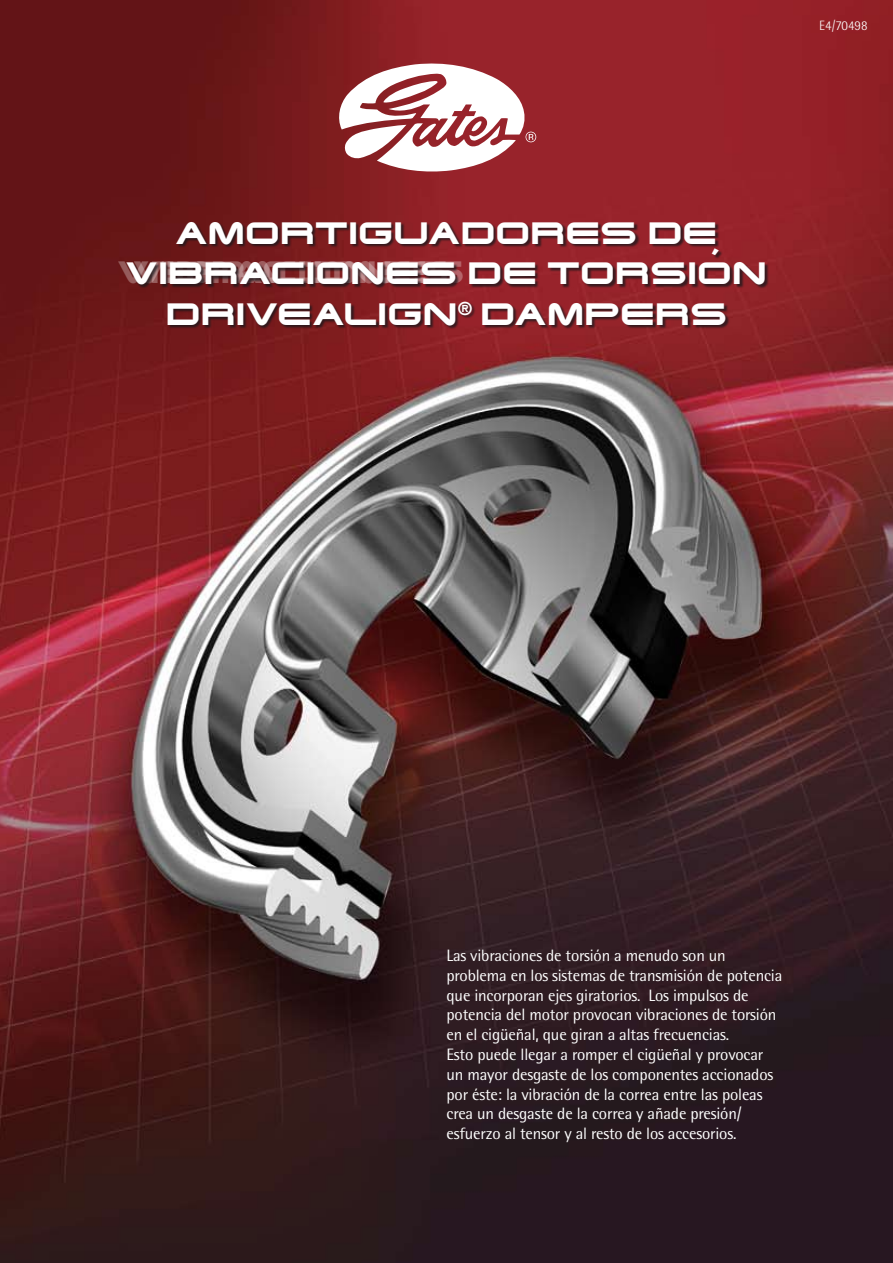
<style>
.page{position:relative;width:893px;height:1263px;background:#fff}
.page>*{position:absolute;margin:0;border:0;box-sizing:border-box;transform-origin:0 0}
.t1{font:30px/40.5px "Fairbanks";letter-spacing:.05em;color:#fff;text-align:center}
.t2{font:16.5px/19.8px "Rotis Semi Sans";letter-spacing:-.01em;color:#fff}
.t3{font:300 13.5px "Rotis Semi Sans";color:#fff}
</style>
<div class="page">
<img style="left:0;top:0;width:893px;height:1263px">
<svg style="left:336px;top:61px;width:200px;height:112px"></svg>
<div style="left:127px;top:222px;width:641px;height:108px;background:#1a171b;opacity:.75"></div>
<p class="t3" style="left:819px;top:18px;width:50px">E4/70498</p>
<h1 class="t1" style="left:127px;top:210px;width:640px">AMORTIGUADORES DE<br>VIBRACIONES DE TORSIÓN<br>DRIVEALIGN<sup>®</sup> DAMPERS</h1>
<h1 class="t1" style="left:119px;top:250px;width:331px">VIBRACIONES</h1>
<h1 class="t1" style="left:134px;top:250px;width:331px">VIBRACIONES</h1>
<p class="t2" style="left:446px;top:945px;width:337px">Las vibraciones de torsión a menudo son un problema en los sistemas de transmisión de potencia que incorporan ejes giratorios. Los impulsos de potencia del motor provocan vibraciones de torsión en el cigüeñal, que giran a altas frecuencias.<br>Esto puede llegar a romper el cigüeñal y provocar un mayor desgaste de los componentes accionados por éste: la vibración de la correa entre las poleas crea un desgaste de la correa y añade presión/ esfuerzo al tensor y al resto de los accesorios.</p>
</div>
